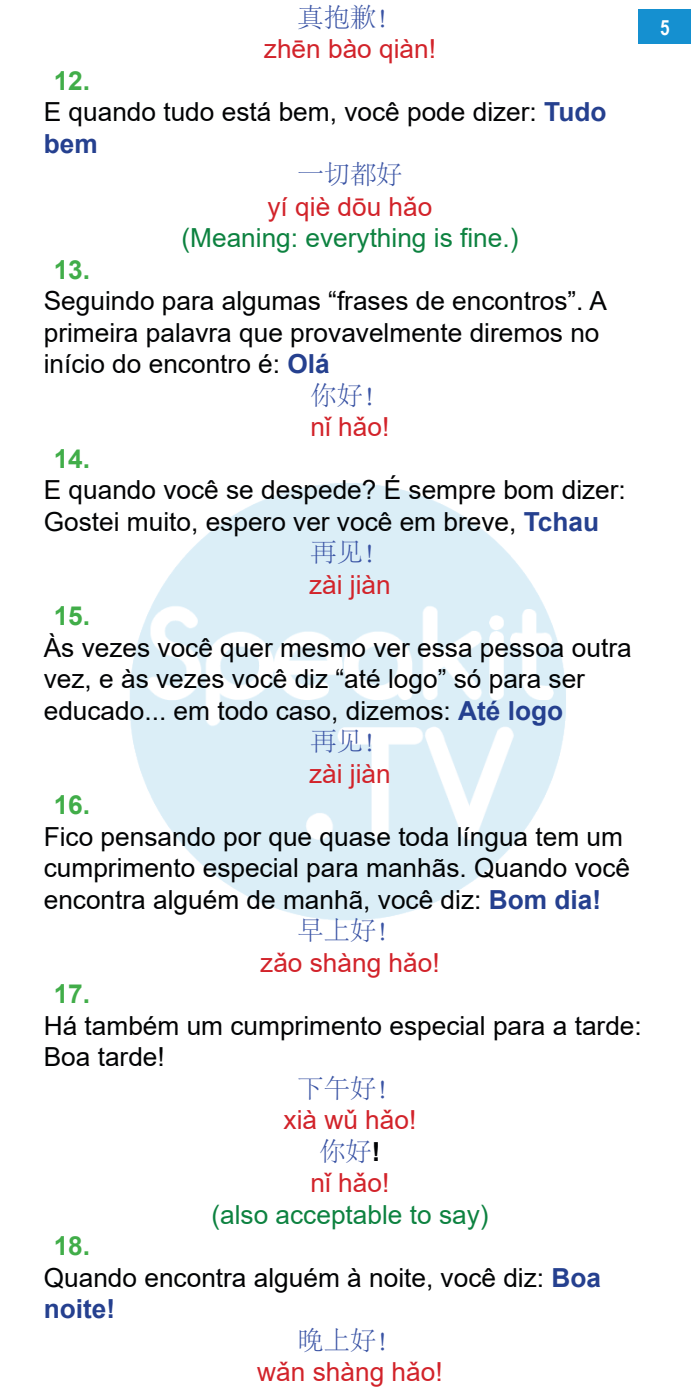
<style>
.page{position:relative;width:700px;height:1400px;background:#fff}
.page>*{position:absolute;margin:0;border:0;box-sizing:border-box;transform-origin:0 0}
.Text_ALL{font:26.25px/31.5px "Arial";color:#020304}
.Text_L2R_centre{font:26.25px "Arial";color:#d2232a}
.Text_L2R_centre-2{font:26.25px "Arial";color:#0d8240}
.Text_L2R_centre-3{font:300 26.25px "Adobe Song Std";color:#3953a4}
.bullets_for_ALL{font:700 26.25px "Arial";color:#41ad49}
.t1{font:700 21px "Arial Narrow";color:#fff}
.s1{font-weight:700;color:#25408f}
.s2{font-family:"Arial";font-weight:700;color:#020304}
</style>
<div class="page">
<img style="left:130px;top:483px;width:436px;height:437px">
<div style="left:639px;top:9px;width:52px;height:35px;background:#1590d0"></div>
<p class="Text_L2R_centre-3" style="left:298px;top:3px;width:106px">真抱歉!</p>
<p class="Text_L2R_centre" style="left:264px;top:31px;width:174px">zhēn bào qiàn!</p>
<p class="bullets_for_ALL" style="left:54px;top:62px;width:38px">12.</p>
<p class="Text_ALL" style="left:44px;top:96px;width:564px">E quando tudo está bem, você pode dizer: <span class="s1">Tudo bem</span></p>
<p class="Text_L2R_centre-3" style="left:298px;top:161px;width:106px">一切都好</p>
<p class="Text_L2R_centre" style="left:268px;top:189px;width:166px">yí qiè dōu hǎo</p>
<p class="Text_L2R_centre-2" style="left:181px;top:220px;width:338px">(Meaning: everything is fine (.</p>
<p class="bullets_for_ALL" style="left:54px;top:251px;width:38px">13.</p>
<p class="Text_ALL" style="left:44px;top:285px;width:565px">Seguindo para algumas “frases de encontros A.” primeira palavra que provavelmente diremos no início do encontro :é <span class="s1">Olá</span></p>
<p class="Text_L2R_centre-3" style="left:311px;top:381px;width:80px">你好!</p>
<p class="Text_L2R_centre" style="left:311px;top:409px;width:80px">nǐ hǎo!</p>
<p class="bullets_for_ALL" style="left:54px;top:440px;width:38px">14.</p>
<p class="Text_ALL" style="left:44px;top:474px;width:584px">E quando você se despede? É sempre bom dizer:<br>Gostei muito, espero ver você em breve, <span class="s1">Tchau</span></p>
<p class="Text_L2R_centre-3" style="left:311px;top:539px;width:80px">再见!</p>
<p class="Text_L2R_centre" style="left:309px;top:567px;width:83px">zài jiàn</p>
<p class="bullets_for_ALL" style="left:54px;top:598px;width:38px">15.</p>
<p class="Text_ALL" style="left:44px;top:632px;width:589px">Às vezes você quer mesmo ver essa pessoa outra vez e, às vezes você diz “até logo” só para ser educado... em todo caso, dizemos: <span class="s1">Até logo</span></p>
<p class="Text_L2R_centre-3" style="left:311px;top:728px;width:80px">再见!</p>
<p class="Text_L2R_centre" style="left:309px;top:756px;width:83px">zài jiàn</p>
<p class="bullets_for_ALL" style="left:54px;top:787px;width:38px">16.</p>
<p class="Text_ALL" style="left:44px;top:821px;width:588px">Fico pensando por que quase toda língua tem um cumprimento especial para manhãs. Quando você encontra alguém de manhã, você diz: <span class="s1">Bom dia!</span></p>
<p class="Text_L2R_centre-3" style="left:298px;top:917px;width:106px">早上好!</p>
<p class="Text_L2R_centre" style="left:260px;top:945px;width:181px">zǎo shàng hǎo!</p>
<p class="bullets_for_ALL" style="left:54px;top:976px;width:38px">17.</p>
<p class="Text_ALL" style="left:44px;top:1010px;width:600px">Há também um cumprimento especial para a tarde:<br>Boa tarde!</p>
<p class="Text_L2R_centre-3" style="left:298px;top:1074px;width:106px">下午好!</p>
<p class="Text_L2R_centre" style="left:284px;top:1102px;width:134px">xià wǔ hǎo!</p>
<p class="Text_L2R_centre-3" style="left:319px;top:1137px;width:63px">你好<span class="s2">!</span></p>
<p class="Text_L2R_centre" style="left:311px;top:1165px;width:80px">nǐ hǎo!</p>
<p class="Text_L2R_centre-2" style="left:211px;top:1197px;width:279px">(also acceptable to say(</p>
<p class="bullets_for_ALL" style="left:54px;top:1228px;width:38px">18.</p>
<p class="Text_ALL" style="left:44px;top:1262px;width:559px">Quando encontra alguém à noite, você diz: <span class="s1">Boa noite!</span></p>
<p class="Text_L2R_centre-3" style="left:298px;top:1326px;width:106px">晚上好!</p>
<p class="Text_L2R_centre" style="left:257px;top:1354px;width:187px">wǎn shàng hǎo!</p>
<p class="t1" style="left:660px;top:11px;width:11px">5</p>
</div>
